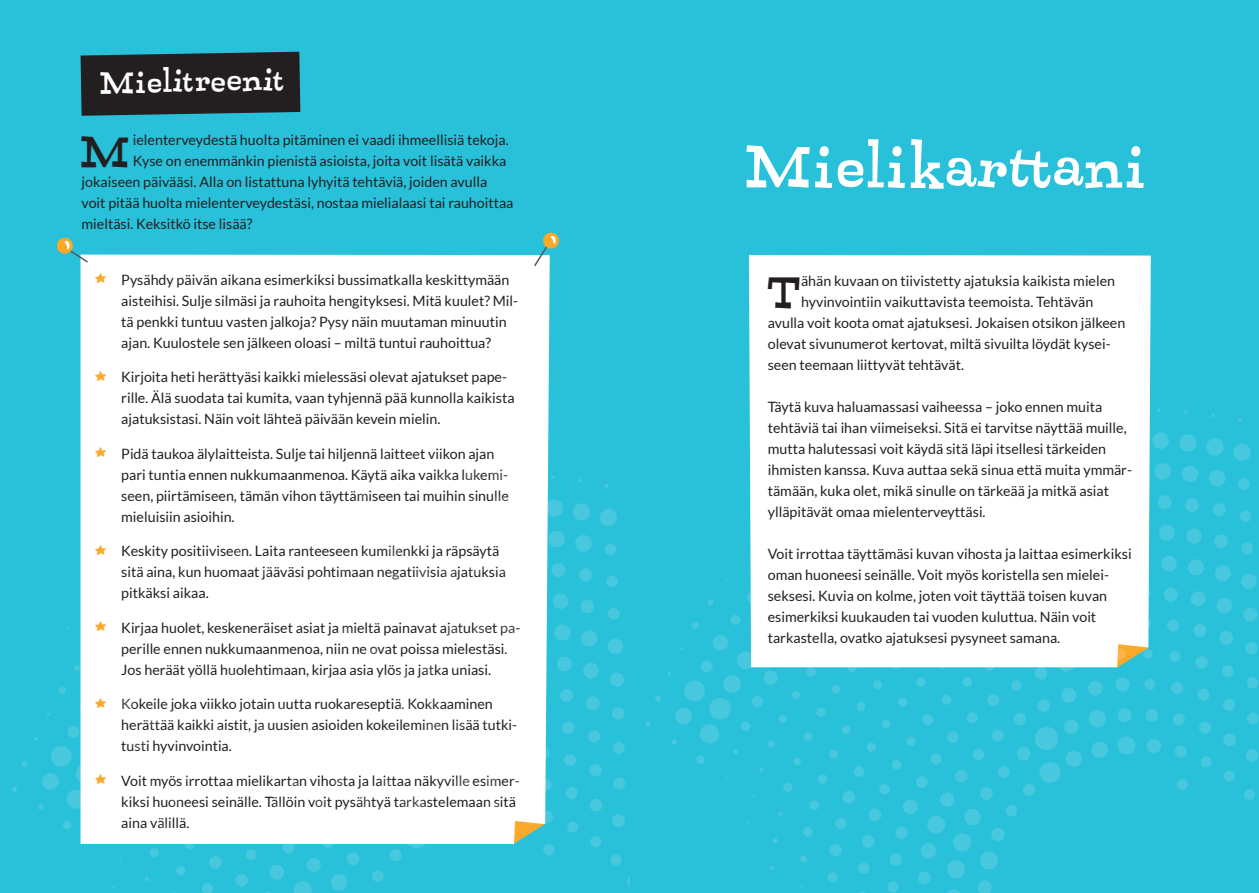
<style>
.page{position:relative;width:1259px;height:893px;background:#29c0da}
.page>*{position:absolute;margin:0;border:0;box-sizing:border-box;transform-origin:0 0}
.t1{font:60.9px "Zalderdash";color:#fff}
.t2{font:45px "Zalderdash";color:#231f20}
.otsikko{font:31.5px "Zalderdash";color:#fff}
.t3{font:14.25px/21px "Lato";color:#231f20}
</style>
<div class="page">
<svg style="left:749px;top:255px;width:401px;height:11px;background:#f9fdfe"></svg>
<img style="left:629px;top:266px;width:630px;height:627px">
<svg style="left:81px;top:52px;width:219px;height:64px;background:#23282b"></svg>
<div style="left:81px;top:255px;width:469px;height:77px;background:#fff"></div>
<svg style="left:532px;top:232px;width:27px;height:36px"></svg>
<svg style="left:56px;top:237px;width:34px;height:27px"></svg>
<img style="left:5px;top:332px;width:624px;height:561px">
<svg style="left:95px;top:273px;width:11px;height:10px"></svg>
<svg style="left:95px;top:371px;width:11px;height:10px"></svg>
<svg style="left:95px;top:447px;width:11px;height:10px"></svg>
<svg style="left:95px;top:545px;width:11px;height:10px"></svg>
<svg style="left:95px;top:621px;width:11px;height:10px"></svg>
<svg style="left:95px;top:698px;width:11px;height:10px"></svg>
<svg style="left:95px;top:774px;width:11px;height:10px"></svg>
<p class="otsikko" style="left:99px;top:64px;width:177px;rotate:-1deg">Mielit re en it</p>
<p class="t2" style="left:79px;top:125px;width:52px">M</p>
<p class="t3" style="left:133px;top:129px;width:377px">ielenterveydestä huolta pitäminen ei vaadi ihmeellisiä tekoja.</p>
<p class="t3" style="left:133px;top:150px;width:375px">Kyse on enemmänkin pienistä asioista, joita voit lisätä vaikka</p>
<p class="t3" style="left:82px;top:171px;width:407px">jokaiseen päivääsi. Alla on listattuna lyhyitä tehtäviä, joiden avulla</p>
<p class="t3" style="left:82px;top:192px;width:433px">voit pitää huolta mielenterveydestäsi, nostaa mielialaasi tai rauhoittaa</p>
<p class="t3" style="left:82px;top:213px;width:172px">mieltäsi. Keksitkö itse lisää?</p>
<p class="t3" style="left:121px;top:269px;width:398px">Pysähdy päivän aikana esimerkiksi bussimatkalla keskittymään aisteihisi. Sulje silmäsi ja rauhoita hengityksesi. Mitä kuulet? Mil&shy;tä penkki tuntuu vasten jalkoja? Pysy näin muutaman minuutin ajan. Kuulostele sen jälkeen oloasi – miltä tuntui rauhoittua?</p>
<p class="t3" style="left:121px;top:366px;width:395px">Kirjoita heti herättyäsi kaikki mielessäsi olevat ajatukset pape&shy;rille. Älä suodata tai kumita, vaan tyhjennä pää kunnolla kaikista ajatuksistasi. Näin voit lähteä päivään kevein mielin.</p>
<p class="t3" style="left:121px;top:443px;width:389px">Pidä taukoa älylaitteista. Sulje tai hiljennä laitteet viikon ajan pari tuntia ennen nukkumaanmenoa. Käytä aika vaikka lukemi&shy;seen, piirtämiseen, tämän vihon täyttämiseen tai muihin sinulle mieluisiin asioihin.</p>
<p class="t3" style="left:121px;top:540px;width:386px">Keskity positiiviseen. Laita ranteeseen kumilenkki ja räpsäytä sitä aina, kun huomaat jääväsi pohtimaan negatiivisia ajatuksia pitkäksi aikaa.</p>
<p class="t3" style="left:121px;top:617px;width:400px">Kirjaa huolet, keskeneräiset asiat ja mieltä painavat ajatukset pa&shy;perille ennen nukkumaanmenoa, niin ne ovat poissa mielestäsi.<br>Jos heräät yöllä huolehtimaan, kirjaa asia ylös ja jatka uniasi.</p>
<p class="t3" style="left:121px;top:693px;width:397px">Kokeile joka viikko jotain uutta ruokareseptiä. Kokkaaminen herättää kaikki aistit, ja uusien asioiden kokeileminen lisää tutki&shy;tusti hyvinvointia.</p>
<p class="t3" style="left:121px;top:770px;width:400px">Voit myös irrottaa mielikartan vihosta ja laittaa näkyville esimer&shy;kiksi huoneesi seinälle. Tällöin voit pysähtyä tarkastelemaan sitä aina välillä.</p>
<h1 class="t1" style="left:743px;top:130px;width:405px">Mielikarttani</h1>
<p class="t2" style="left:766px;top:266px;width:36px">T</p>
<p class="t3" style="left:801px;top:270px;width:316px">ähän kuvaan on tiivistetty ajatuksia kaikista mielen</p>
<p class="t3" style="left:801px;top:291px;width:294px">hyvinvointiin vaikuttavista teemoista. Tehtävän</p>
<p class="t3" style="left:768px;top:312px;width:359px">avulla voit koota omat ajatuksesi. Jokaisen otsikon jälkeen</p>
<p class="t3" style="left:768px;top:333px;width:344px">olevat sivunumerot kertovat, miltä sivuilta löydät kysei-</p>
<p class="t3" style="left:768px;top:354px;width:198px">seen teemaan liittyvät tehtävät.</p>
<p class="t3" style="left:768px;top:396px;width:366px">Täytä kuva haluamassasi vaiheessa – joko ennen muita tehtäviä tai ihan viimeiseksi. Sitä ei tarvitse näyttää muille, mutta halutessasi voit käydä sitä läpi itsellesi tärkeiden ihmisten kanssa. Kuva auttaa sekä sinua että muita ymmär&shy;tämään, kuka olet, mikä sinulle on tärkeää ja mitkä asiat ylläpitävät omaa mielenterveyttäsi.</p>
<p class="t3" style="left:768px;top:543px;width:365px">Voit irrottaa täyttämäsi kuvan vihosta ja laittaa esimerkiksi oman huoneesi seinälle. Voit myös koristella sen mielei&shy;seksesi. Kuvia on kolme, joten voit täyttää toisen kuvan esimerkiksi kuukauden tai vuoden kuluttua. Näin voit tarkastella, ovatko ajatuksesi pysyneet samana.</p>
</div>
